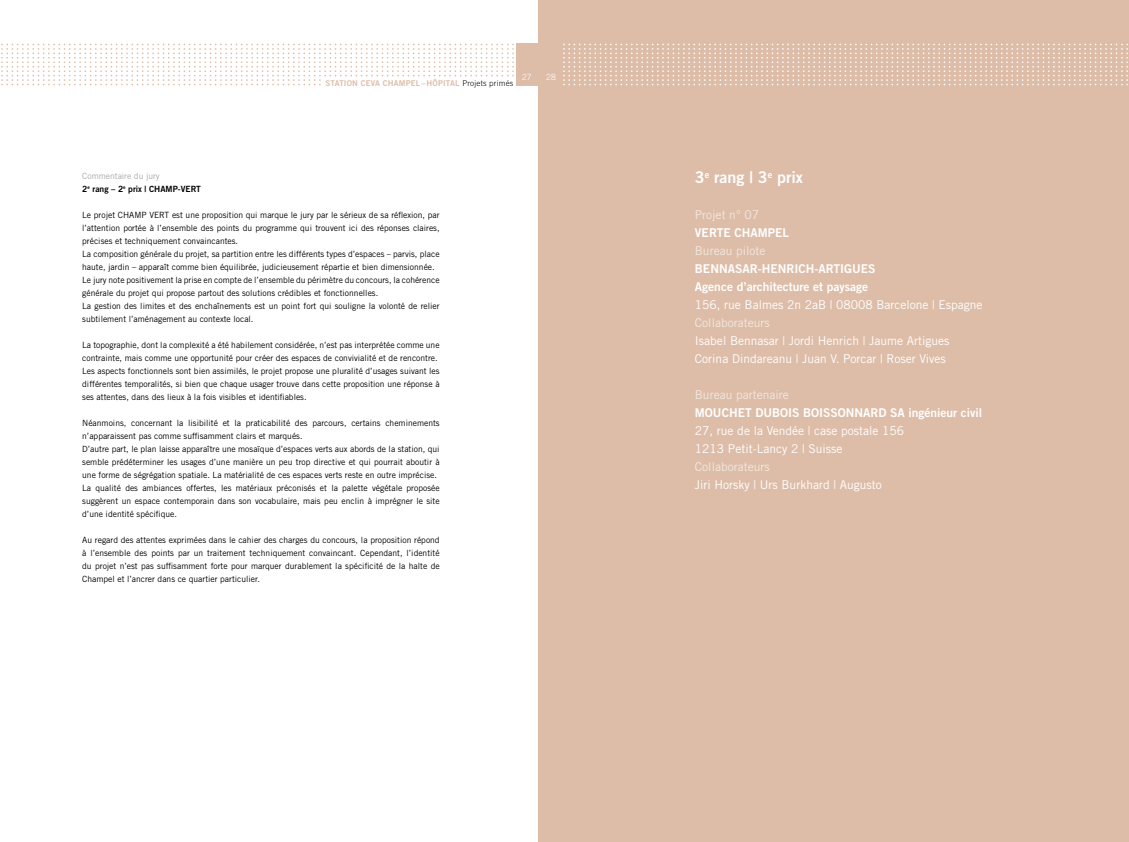
<style>
.page{position:relative;width:1129px;height:842px;background:#fff}
.page>*{position:absolute;margin:0;border:0;box-sizing:border-box;transform-origin:0 0}
.t1{font:16.2px "Trade Gothic Bold Two";color:#fff}
.t2{font:12.1px/18px "Trade Gothic";color:#fff}
.t3{font:12.1px/18px "Trade Gothic Bold Two";color:#fff}
.t4{font:12.1px "Trade Gothic";color:#f3e8e0}
.t5{font:8.6px/13px "Trade Gothic";color:#000}
.t6{font:8.6px "Trade Gothic Bold Two";color:#000}
.t7{font:8.6px "Trade Gothic";color:#a7a8aa}
.t8{font:300 8.5px "Trade Gothic";color:#fff}
.t9{font:8px "Trade Gothic Bold Two";letter-spacing:.02em;color:#ddbda8}
.s1{font-family:"Trade Gothic";font-weight:300;color:#000}
</style>
<div class="page">
<div style="left:539px;top:0;width:589px;height:842px;background:#ddbda8"></div>
<svg style="left:1px;top:44px;width:513px;height:41px"></svg>
<div style="left:516px;top:43px;width:45px;height:43px;background:#ddbda8"></div>
<div style="left:322px;top:77px;width:192px;height:9px;background:#fff"></div>
<svg style="left:563px;top:44px;width:564px;height:41px"></svg>
<p class="t9" style="left:325px;top:78px;width:189px">STATION CEVA CHAMPEL – HÔPITAL <span class="s1">Projets primés</span></p>
<p class="t8" style="left:522px;top:72px;width:11px">27</p>
<p class="t8" style="left:546px;top:72px;width:11px">28</p>
<p class="t7" style="left:82px;top:171px;width:79px">Commentaire du jury</p>
<p class="t6" style="left:82px;top:184px;width:120px">2<sup>e</sup> rang – 2<sup>e</sup> prix | CHAMP-VERT</p>
<p class="t5" style="left:82px;top:208px;width:359px">Le projet CHAMP VERT est une proposition qui marque le jury par le sérieux de sa réflexion, par l’attention portée à l’ensemble des points du programme qui trouvent ici des réponses claires, précises et techniquement convaincantes.<br>La composition générale du projet, sa partition entre les différents types d’espaces – parvis, place haute, jardin – apparaît comme bien équilibrée, judicieusement répartie et bien dimensionnée.<br>Le jury note positivement la prise en compte de l’ensemble du périmètre du concours, la cohérence générale du projet qui propose partout des solutions crédibles et fonctionnelles.<br>La gestion des limites et des enchaînements est un point fort qui souligne la volonté de relier subtilement l’aménagement au contexte local.</p>
<p class="t5" style="left:82px;top:338px;width:359px">La topographie, dont la complexité a été habilement considérée, n’est pas interprétée comme une contrainte, mais comme une opportunité pour créer des espaces de convivialité et de rencontre.<br>Les aspects fonctionnels sont bien assimilés, le projet propose une pluralité d’usages suivant les différentes temporalités, si bien que chaque usager trouve dans cette proposition une réponse à ses attentes, dans des lieux à la fois visibles et identifiables.</p>
<p class="t5" style="left:82px;top:416px;width:359px">Néanmoins, concernant la lisibilité et la praticabilité des parcours, certains cheminements n’apparaissent pas comme suffisamment clairs et marqués.<br>D’autre part, le plan laisse apparaître une mosaïque d’espaces verts aux abords de la station, qui semble prédéterminer les usages d’une manière un peu trop directive et qui pourrait aboutir à une forme de ségrégation spatiale. La matérialité de ces espaces verts reste en outre imprécise.<br>La qualité des ambiances offertes, les matériaux préconisés et la palette végétale proposée suggèrent un espace contemporain dans son vocabulaire, mais peu enclin à imprégner le site d’une identité spécifique.</p>
<p class="t5" style="left:82px;top:533px;width:359px;text-align:justify">Au regard des attentes exprimées dans le cahier des charges du concours, la proposition répond à l’ensemble des points par un traitement techniquement convaincant. Cependant, l’identité du projet n’est pas suffisamment forte pour marquer durablement la spécificité de la halte de Champel et l’ancrer dans ce quartier particulier.</p>
<h1 class="t1" style="left:694px;top:167px;width:109px">3<sup>e</sup> rang | 3<sup>e</sup> prix</h1>
<h2 class="t4" style="left:694px;top:207px;width:66px">Projet n° 07</h2>
<h2 class="t3" style="left:694px;top:224px;width:96px">VERTE CHAMPEL</h2>
<h2 class="t4" style="left:694px;top:243px;width:72px">Bureau pilote</h2>
<h2 class="t3" style="left:694px;top:260px;width:182px">BENNASAR-HENRICH-ARTIGUES<br>Agence d’architecture et paysage</h2>
<h2 class="t2" style="left:694px;top:296px;width:289px">156, rue Balmes 2n 2aB | 08008 Barcelone | Espagne</h2>
<h2 class="t4" style="left:694px;top:315px;width:76px">Collaborateurs</h2>
<h2 class="t2" style="left:694px;top:332px;width:256px">Isabel Bennasar | Jordi Henrich | Jaume Artigues<br>Corina Dindareanu | Juan V. Porcar | Roser Vives</h2>
<h2 class="t4" style="left:694px;top:387px;width:95px">Bureau partenaire</h2>
<h2 class="t3" style="left:694px;top:403px;width:288px">MOUCHET DUBOIS BOISSONNARD SA ingénieur civil</h2>
<h2 class="t2" style="left:694px;top:422px;width:211px">27, rue de la Vendée | case postale 156<br>1213 Petit-Lancy 2 | Suisse</h2>
<h2 class="t4" style="left:694px;top:459px;width:76px">Collaborateurs</h2>
<h2 class="t2" style="left:694px;top:476px;width:188px">Jiri Horsky | Urs Burkhard | Augusto</h2>
</div>
